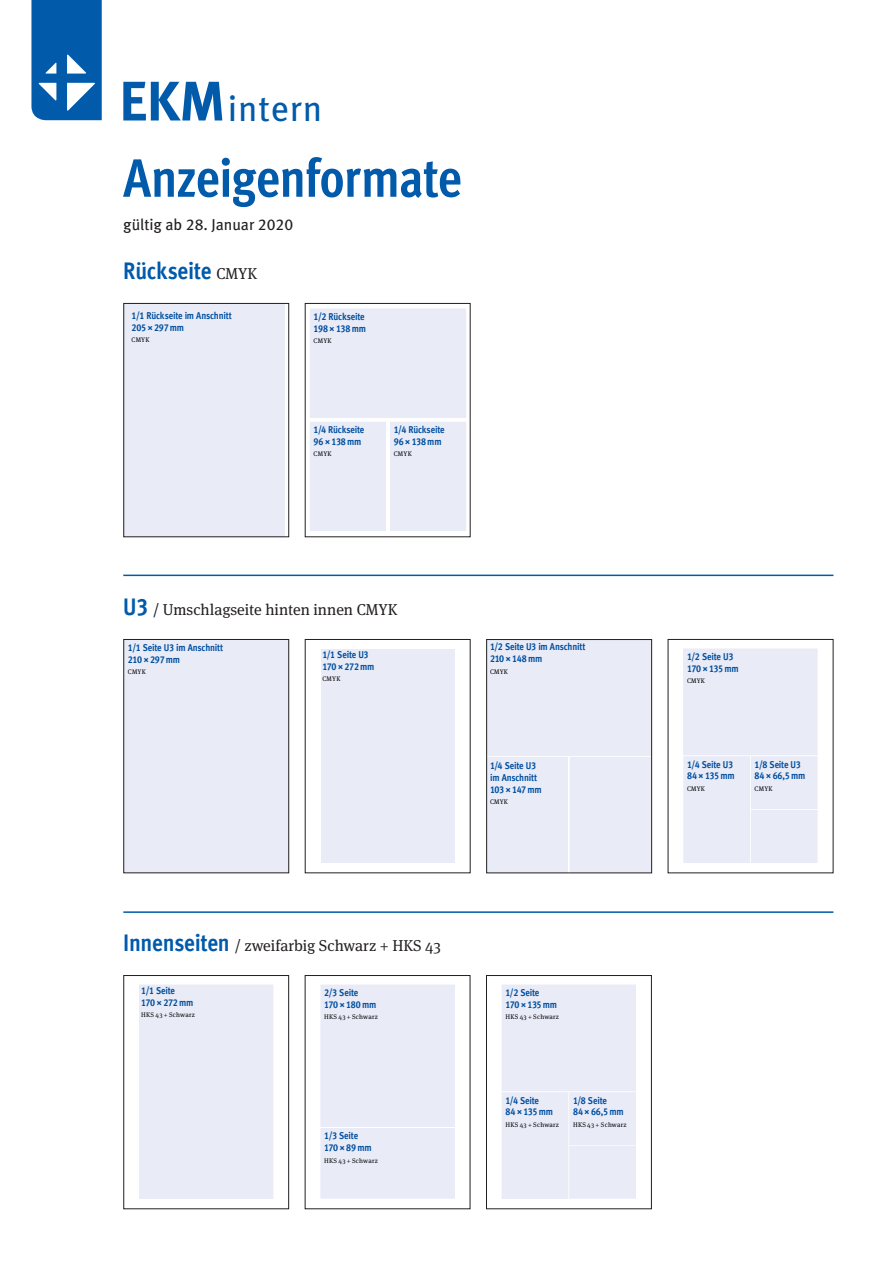
<style>
.page{position:relative;width:893px;height:1263px;background:#fff}
.page>*{position:absolute;margin:0;border:0;box-sizing:border-box;transform-origin:0 0}
.H4_20pt{font:700 condensed 54px "Meta Offc";letter-spacing:-.02em;color:#015aaa}
.t1{font:35.7px "Meta";letter-spacing:.025em;color:#015aaa}
.H5_16p_blau{font:700 condensed 24px "Meta Offc";letter-spacing:-.01em;color:#015aaa}
.H5_16p_blau-2{font:15.75px "Meta Serif OT";color:#231f20}
.Fließtext{font:15.75px "Meta Book LF";color:#231f20}
.t2{font:700 condensed 10.05px/12px "Meta Offc";letter-spacing:-.02em;color:#004f9f}
.t3{font:6.6px "Meta Serif OT";letter-spacing:.04em;color:#000}
.s1{font-weight:700;font-size:55.65px}
.s2{font-family:"Meta Serif OT";font-weight:400;font-stretch:normal;font-size:15.75px;color:#231f20}
.s3{font-family:"Meta Offc";font-weight:700;font-stretch:condensed;font-size:24px;color:#015aaa}
</style>
<div class="page">
<div style="left:487px;top:640px;width:164px;height:116px;background:#e9ebf7"></div>
<div style="left:487px;top:758px;width:80px;height:115px;background:#e9ebf7"></div>
<div style="left:487px;top:758px;width:81px;height:115px;border:1px solid #e9ebf7"></div>
<div style="left:570px;top:758px;width:81px;height:115px;background:#e9ebf7"></div>
<div style="left:486px;top:639px;width:166px;height:234px;border:1px solid #231f20"></div>
<div style="left:124px;top:303px;width:161px;height:234px;background:#e9ebf7"></div>
<div style="left:123px;top:303px;width:166px;height:234px;border:1px solid #231f20"></div>
<div style="left:321px;top:649px;width:133px;height:214px;background:#e9ebf7"></div>
<div style="left:321px;top:985px;width:133px;height:141px;background:#e9ebf7"></div>
<div style="left:321px;top:1128px;width:133px;height:70px;background:#e9ebf7"></div>
<div style="left:124px;top:640px;width:165px;height:233px;background:#e9ebf7"></div>
<div style="left:123px;top:639px;width:166px;height:234px;border:1px solid #231f20"></div>
<div style="left:140px;top:985px;width:133px;height:213px;background:#e9ebf7"></div>
<div style="left:139px;top:985px;width:134px;height:213px;border:1px solid #e9ebf7"></div>
<div style="left:123px;top:975px;width:166px;height:234px;border:1px solid #231f20"></div>
<div style="left:310px;top:309px;width:156px;height:108px;background:#e9ebf7"></div>
<div style="left:310px;top:422px;width:75px;height:108px;background:#e9ebf7"></div>
<div style="left:310px;top:422px;width:76px;height:108px;border:1px solid #e9ebf7"></div>
<div style="left:390px;top:422px;width:76px;height:108px;background:#e9ebf7"></div>
<div style="left:502px;top:985px;width:133px;height:106px;background:#e9ebf7"></div>
<div style="left:502px;top:985px;width:134px;height:106px;border:1px solid #e9ebf7"></div>
<div style="left:502px;top:1093px;width:66px;height:105px;background:#e9ebf7"></div>
<div style="left:570px;top:1093px;width:65px;height:52px;background:#e9ebf7"></div>
<div style="left:570px;top:1092px;width:66px;height:53px;border:1px solid #e9ebf7"></div>
<div style="left:570px;top:1146px;width:65px;height:52px;background:#e9ebf7"></div>
<div style="left:570px;top:1146px;width:66px;height:52px;border:1px solid #e9ebf7"></div>
<div style="left:486px;top:975px;width:166px;height:234px;border:1px solid #231f20"></div>
<div style="left:684px;top:649px;width:133px;height:106px;background:#e9ebf7"></div>
<div style="left:684px;top:757px;width:65px;height:105px;background:#e9ebf7"></div>
<div style="left:684px;top:756px;width:66px;height:107px;border:1px solid #e9ebf7"></div>
<div style="left:751px;top:757px;width:66px;height:52px;background:#e9ebf7"></div>
<div style="left:751px;top:756px;width:66px;height:53px;border:1px solid #e9ebf7"></div>
<div style="left:751px;top:810px;width:66px;height:52px;background:#e9ebf7"></div>
<div style="left:751px;top:810px;width:66px;height:53px;border:1px solid #e9ebf7"></div>
<hr style="left:123px;top:575px;width:710px;height:1px;background:#015aaa">
<hr style="left:123px;top:911px;width:710px;height:2px;background:#015aaa">
<svg style="left:31px;top:0;width:71px;height:120px;background:#1e6cb3"></svg>
<p class="t1" style="left:119px;top:85px;width:204px"><span class="s1">EKM</span>intern</p>
<p class="H4_20pt" style="left:123px;top:146px;width:340px">Anzeigenformate</p>
<p class="Fließtext" style="left:123px;top:214px;width:171px">gültig ab 28. Januar 2020</p>
<p class="H5_16p_blau" style="left:123px;top:257px;width:135px">Rückseite <span class="s2">CMYK</span></p>
<p class="t2" style="left:132px;top:310px;width:102px">1/1 Rückseite im Anschnitt<br>205×297mm</p>
<p class="t3" style="left:132px;top:335px;width:20px">CMYK</p>
<p class="t2" style="left:314px;top:311px;width:54px">1/2 Rückseite<br>198×138mm</p>
<p class="t3" style="left:314px;top:337px;width:20px">CMYK</p>
<p class="t2" style="left:314px;top:424px;width:52px">1/4 Rückseite<br>96×138mm</p>
<p class="t3" style="left:314px;top:450px;width:20px">CMYK</p>
<p class="t2" style="left:394px;top:424px;width:52px">1/4 Rückseite<br>96×138mm</p>
<p class="t3" style="left:394px;top:450px;width:20px">CMYK</p>
<p class="H5_16p_blau-2" style="left:123px;top:600px;width:276px"><span class="s3">U3</span> / Umschlagseite hinten innen CMYK</p>
<p class="t2" style="left:128px;top:642px;width:97px">1/1 Seite U3 im Anschnitt<br>210×297mm</p>
<p class="t3" style="left:128px;top:668px;width:20px">CMYK</p>
<p class="t2" style="left:322px;top:649px;width:54px">1/1 Seite U3<br>170×272mm</p>
<p class="t3" style="left:322px;top:675px;width:20px">CMYK</p>
<p class="t2" style="left:490px;top:641px;width:97px">1/2 Seite U3 im Anschnitt<br>210×148mm</p>
<p class="t3" style="left:490px;top:667px;width:20px">CMYK</p>
<p class="t2" style="left:490px;top:759px;width:53px">1/4 Seite U3 im Anschnitt<br>103 × 147 mm</p>
<p class="t3" style="left:490px;top:797px;width:20px">CMYK</p>
<p class="H5_16p_blau-2" style="left:123px;top:936px;width:319px"><span class="s3">Innenseiten</span> / zweifarbig Schwarz + HKS 43</p>
<p class="t2" style="left:141px;top:985px;width:54px">1/1 Seite<br>170×272mm</p>
<p class="t3" style="left:141px;top:1011px;width:55px">HKS 43 + Schwarz</p>
<p class="t2" style="left:324px;top:987px;width:54px">2/3 Seite<br>170×180mm</p>
<p class="t3" style="left:324px;top:1012px;width:55px">HKS 43 + Schwarz</p>
<p class="t2" style="left:324px;top:1130px;width:49px">1/3 Seite<br>170×89mm</p>
<p class="t3" style="left:324px;top:1156px;width:55px">HKS 43 + Schwarz</p>
<p class="t2" style="left:505px;top:987px;width:53px">1/2 Seite<br>170×135mm</p>
<p class="t3" style="left:505px;top:1012px;width:55px">HKS 43 + Schwarz</p>
<p class="t2" style="left:505px;top:1094px;width:49px">1/4 Seite<br>84×135mm</p>
<p class="t3" style="left:505px;top:1120px;width:55px">HKS 43 + Schwarz</p>
<p class="t2" style="left:573px;top:1094px;width:52px">1/8 Seite<br>84×66,5mm</p>
<p class="t3" style="left:573px;top:1120px;width:55px">HKS 43 + Schwarz</p>
<p class="t2" style="left:687px;top:651px;width:53px">1/2 Seite U3<br>170×135mm</p>
<p class="t3" style="left:687px;top:676px;width:20px">CMYK</p>
<p class="t2" style="left:687px;top:758px;width:49px">1/4 Seite U3<br>84×135mm</p>
<p class="t3" style="left:687px;top:784px;width:20px">CMYK</p>
<p class="t2" style="left:755px;top:758px;width:52px">1/8 Seite U3<br>84×66,5mm</p>
<p class="t3" style="left:755px;top:784px;width:20px">CMYK</p>
</div>
